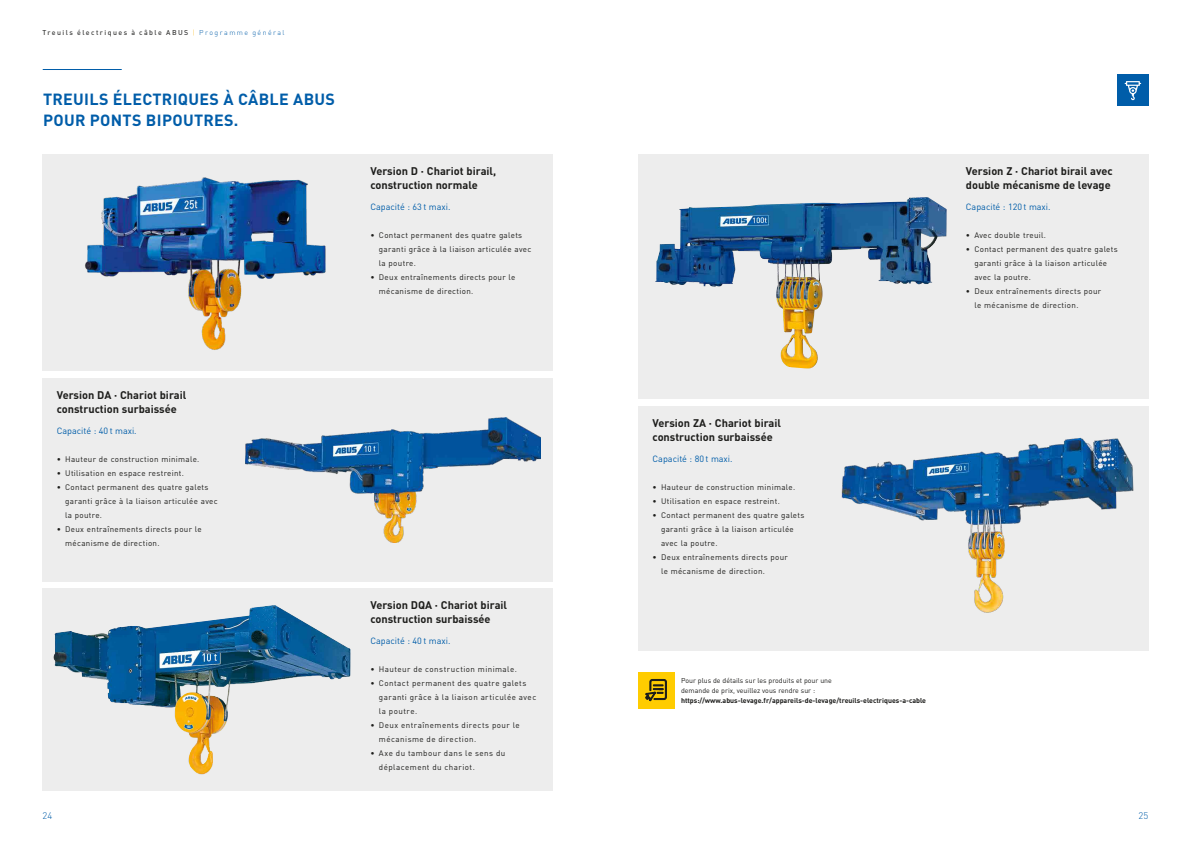
<style>
.page{position:relative;width:1191px;height:842px;background:#fff}
.page>*{position:absolute;margin:0;border:0;box-sizing:border-box;transform-origin:0 0}
.innen_head{font:700 16px/21px "DIN Pro";letter-spacing:.02em;color:#005da9}
.body_fett{font:700 11px/14px "DIN Pro";color:#1d1d1b}
.t1{font:300 9.5px "DIN Pro";color:#005da9}
.body{font:9px "DIN Pro";color:#005da9}
.Fließtext_9_11{font:8px/14px "DIN Pro";letter-spacing:.04em;color:#1d1d1b}
.bildzeile{font:7px "DIN Pro";color:#1d1d1b}
.bildzeile-2{font:700 7px "DIN Pro";color:#1d1d1b}
.t2{font:500 7px "DIN Pro";letter-spacing:.2em;color:#3c3c3b}
.s1{font-weight:300;color:#f9b000}
.s2{font-weight:300;color:#005da9}
</style>
<div class="page">
<div style="left:43px;top:154px;width:510px;height:217px;background:#ededed"></div>
<div style="left:43px;top:378px;width:510px;height:203px;background:#ededed"></div>
<div style="left:43px;top:588px;width:510px;height:203px;background:#ededed"></div>
<div style="left:638px;top:406px;width:510px;height:245px;background:#ededed"></div>
<div style="left:638px;top:154px;width:510px;height:245px;background:#ededed"></div>
<img style="left:85px;top:177px;width:241px;height:173px">
<img style="left:245px;top:417px;width:295px;height:125px">
<img style="left:841px;top:437px;width:293px;height:176px">
<img style="left:655px;top:198px;width:254px;height:170px">
<img style="left:53px;top:605px;width:298px;height:169px">
<hr style="left:43px;top:69px;width:78px;height:1px;background:#005da9">
<div style="left:1117px;top:74px;width:31px;height:31px;background:#005da9"></div>
<svg style="left:1124px;top:81px;width:17px;height:19px"></svg>
<div style="left:638px;top:672px;width:36px;height:36px;background:#fc0"></div>
<svg style="left:645px;top:679px;width:21px;height:22px"></svg>
<p class="t2" style="left:43px;top:27px;width:243px">Treuils électriques à câble ABUS <span class="s1">|</span> <span class="s2">Programme général</span></p>
<p class="innen_head" style="left:43px;top:87px;width:293px">TREUILS ÉLECTRIQUES À CÂBLE ABUS<br>POUR PONTS BIPOUTRES.</p>
<p class="body_fett" style="left:370px;top:163px;width:127px">Version D · Chariot birail, construction normale</p>
<p class="body" style="left:370px;top:200px;width:82px">Capacité : 63 t maxi.</p>
<p class="Fließtext_9_11" style="left:379px;top:227px;width:154px;text-indent:-9px">• Contact permanent des quatre galets garanti grâce à la liaison articulée avec la poutre.</p>
<p class="Fließtext_9_11" style="left:379px;top:269px;width:138px;text-indent:-9px">• Deux entraînements directs pour le mécanisme de direction.</p>
<p class="body_fett" style="left:57px;top:387px;width:131px">Version DA · Chariot birail construction surbaissée</p>
<p class="body" style="left:57px;top:424px;width:82px">Capacité : 40 t maxi.</p>
<p class="Fließtext_9_11" style="left:57px;top:451px;width:144px">• Hauteur de construction minimale.</p>
<p class="Fließtext_9_11" style="left:57px;top:465px;width:129px">• Utilisation en espace restreint.</p>
<p class="Fließtext_9_11" style="left:65px;top:479px;width:154px;text-indent:-9px">• Contact permanent des quatre galets garanti grâce à la liaison articulée avec la poutre.</p>
<p class="Fließtext_9_11" style="left:65px;top:521px;width:138px;text-indent:-9px">• Deux entraînements directs pour le mécanisme de direction.</p>
<p class="body_fett" style="left:370px;top:597px;width:138px">Version DQA · Chariot birail construction surbaissée</p>
<p class="body" style="left:370px;top:634px;width:82px">Capacité : 40 t maxi.</p>
<p class="Fließtext_9_11" style="left:370px;top:661px;width:148px">• Hauteur de construction minimale.</p>
<p class="Fließtext_9_11" style="left:379px;top:675px;width:159px;text-indent:-9px">• Contact permanent des quatre galets garanti grâce à la liaison articulée avec la poutre.</p>
<p class="Fließtext_9_11" style="left:379px;top:717px;width:142px;text-indent:-9px">• Deux entraînements directs pour le mécanisme de direction.</p>
<p class="Fließtext_9_11" style="left:379px;top:745px;width:128px;text-indent:-9px">• Axe du tambour dans le sens du déplacement du chariot.</p>
<p class="body_fett" style="left:966px;top:163px;width:148px">Version Z · Chariot birail avec double mécanisme de levage</p>
<p class="body" style="left:966px;top:200px;width:86px">Capacité : 120 t maxi.</p>
<p class="Fließtext_9_11" style="left:966px;top:227px;width:82px">• Avec double treuil.</p>
<p class="Fließtext_9_11" style="left:974px;top:241px;width:145px;text-indent:-9px">• Contact permanent des quatre galets garanti grâce à la liaison articulée avec la poutre.</p>
<p class="Fließtext_9_11" style="left:974px;top:283px;width:128px;text-indent:-9px">• Deux entraînements directs pour le mécanisme de direction.</p>
<p class="body_fett" style="left:652px;top:415px;width:130px">Version ZA · Chariot birail construction surbaissée</p>
<p class="body" style="left:652px;top:452px;width:82px">Capacité : 80 t maxi.</p>
<p class="Fließtext_9_11" style="left:652px;top:479px;width:144px">• Hauteur de construction minimale.</p>
<p class="Fließtext_9_11" style="left:652px;top:493px;width:129px">• Utilisation en espace restreint.</p>
<p class="Fließtext_9_11" style="left:661px;top:507px;width:145px;text-indent:-9px">• Contact permanent des quatre galets garanti grâce à la liaison articulée avec la poutre.</p>
<p class="Fließtext_9_11" style="left:661px;top:549px;width:128px;text-indent:-9px">• Deux entraînements directs pour le mécanisme de direction.</p>
<p class="bildzeile" style="left:681px;top:675px;width:152px">Pour plus de détails sur les produits et pour une</p>
<p class="bildzeile" style="left:681px;top:685px;width:136px">demande de prix, veuillez vous rendre sur :</p>
<p class="bildzeile-2" style="left:681px;top:694px;width:246px">https://www.abus-levage.fr/appareils-de-levage/treuils-electriques-a-cable</p>
<p class="t1" style="left:43px;top:808px;width:11px">24</p>
<p class="t1" style="left:1138px;top:808px;width:12px">25</p>
</div>
